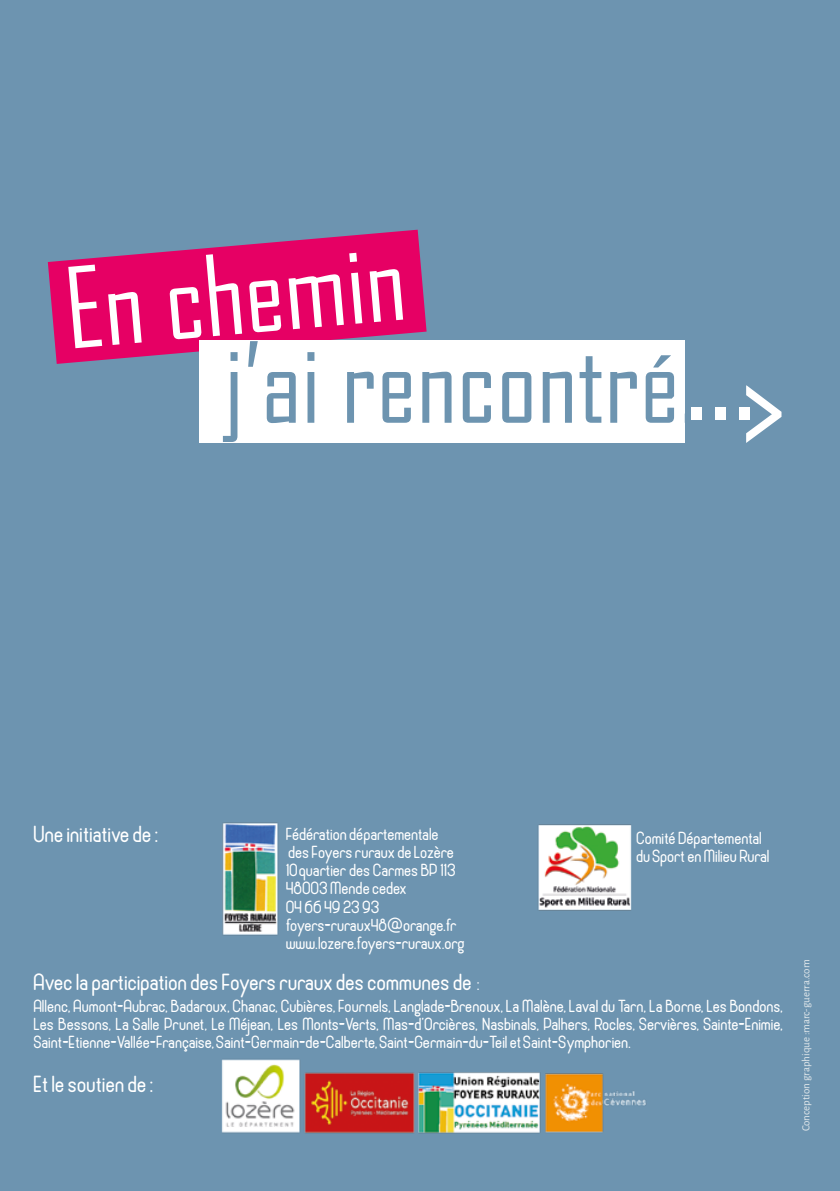
<style>
.page{position:relative;width:840px;height:1191px;background:#fff}
.page>*{position:absolute;margin:0;border:0;box-sizing:border-box;transform-origin:0 0}
.t1{font:142.4px "Agency FB";color:#fff}
.t2{font:106.8px "Agency FB";color:#fff}
.t3{font:24px "Cronus Round";color:#fff}
.t4{font:18px/18px "Cronus Round";color:#fff}
.t5{font:11px "Alegreya Sans";color:#e3e9ec}
.s1{font-size:18px}
</style>
<div class="page">
<div style="left:0;top:0;width:839px;height:1191px;background:#6d94b0"></div>
<svg style="left:48px;top:230px;width:378px;height:134px;fill:#e60064"></svg>
<div style="left:200px;top:340px;width:484px;height:102px;background:#fff"></div>
<svg style="left:223px;top:341px;width:462px;height:101px"></svg>
<img style="left:222px;top:822px;width:56px;height:114px">
<img style="left:221px;top:1059px;width:425px;height:75px">
<img style="left:538px;top:824px;width:94px;height:87px">
<h2 class="t2" style="left:60px;top:244px;width:342px;rotate:-5deg">En chemin</h2>
<h1 class="t1" style="left:684px;top:279px;width:103px">...&gt;</h1>
<h3 class="t3" style="left:34px;top:818px;width:127px">Une initiative de :</h3>
<p class="t4" style="left:286px;top:826px;width:180px">Fédération départementale<br>des Foyers ruraux de Lozère<br>10 quartier des Carmes BP 113<br>48003 Mende cedex<br>04 66 49 23 93 foyers-ruraux48@orange.fr www.lozere.foyers-ruraux.org</p>
<p class="t4" style="left:636px;top:829px;width:135px">Comité Départemental du Sport en Milieu Rural</p>
<h3 class="t3" style="left:34px;top:966px;width:447px">Avec la participation des Foyers ruraux des communes de <span class="s1">:</span></h3>
<p class="t4" style="left:34px;top:997px;width:750px;text-align:justify">Allenc, Aumont-Aubrac, Badaroux, Chanac, Cubières, Fournels, Langlade-Brenoux, La Malène, Laval du Tarn, La Borne, Les Bondons, Les Bessons, La Salle Prunet, Le Méjean, Les Monts-Verts, Mas-d’Orcières, Nasbinals, Palhers, Rocles, Servières, Sainte-Enimie, Saint-Etienne-Vallée-Française, Saint-Germain-de-Calberte, Saint-Germain-du-Teil et Saint-Symphorien.</p>
<h3 class="t3" style="left:34px;top:1068px;width:121px">Et le soutien de :</h3>
<p class="t5" style="left:797px;top:1131px;width:173px;rotate:-90deg">Conception graphique :marc-guerra.com</p>
</div>
